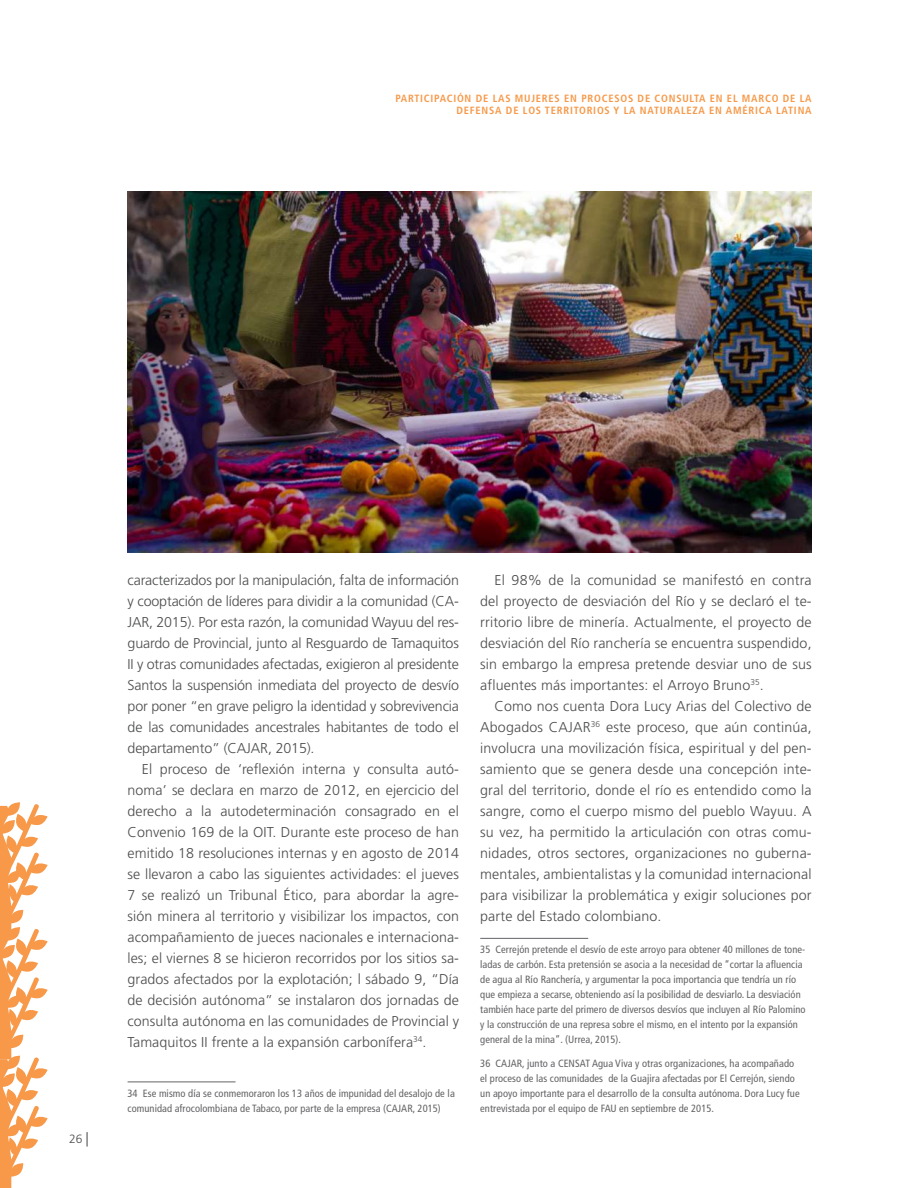
<style>
.page{position:relative;width:918px;height:1188px;background:#fff}
.page>*{position:absolute;margin:0;border:0;box-sizing:border-box;transform-origin:0 0}
.t1{font:300 14.25px/21px "Frutiger LT Std";letter-spacing:.005em;color:#4b4c4d;text-align:justify}
.t2{font:300 12px "Frutiger LT Std";color:#4b4c4d}
.t3{font:condensed 10.5px/15px "Frutiger LT Std";letter-spacing:.005em;color:#636366}
.t4{font:700 condensed 10.5px/12.6px "Frutiger LT Std";letter-spacing:.075em;color:#f79949;text-align:right}
</style>
<div class="page">
<svg style="left:87px;top:1132px;width:1px;height:15px"></svg>
<hr style="left:128px;top:1081px;width:108px;height:1px;background:#6c6d70">
<hr style="left:480px;top:938px;width:108px;height:1px;background:#6c6d70">
<img style="left:128px;top:191px;width:684px;height:362px">
<svg style="left:0;top:802px;width:48px;height:386px"></svg>
<p class="t4" style="left:395px;top:92px;width:418px">PARTICIPACIÓN DE LAS MUJERES EN PROCESOS DE CONSULTA EN EL MARCO DE LA<br>DEFENSA DE LOS TERRITORIOS Y LA NATURALEZA EN AMÉRICA LATINA</p>
<p class="t2" style="left:69px;top:1132px;width:15px">26</p>
<p class="t1" style="left:128px;top:569px;width:333px">caracterizados por la manipulación, falta de información y cooptación de líderes para dividir a la comunidad (CA-JAR, 2015). Por esta razón, la comunidad Wayuu del res&shy;guardo de Provincial, junto al Resguardo de Tamaquitos II y otras comunidades afectadas, exigieron al presidente Santos la suspensión inmediata del proyecto de desvío por poner “en grave peligro la identidad y sobrevivencia de las comunidades ancestrales habitantes de todo el departamento” (CAJAR, 2015).</p>
<p class="t1" style="left:128px;top:758px;width:333px;text-indent:14px">El proceso de ‘reflexión interna y consulta autó&shy;noma’ se declara en marzo de 2012, en ejercicio del derecho a la autodeterminación consagrado en el Convenio 169 de la OIT. Durante este proceso de han emitido 18 resoluciones internas y en agosto de 2014 se llevaron a cabo las siguientes actividades: el jueves 7 se realizó un Tribunal Ético, para abordar la agre&shy;sión minera al territorio y visibilizar los impactos, con acompañamiento de jueces nacionales e internaciona&shy;les; el viernes 8 se hicieron recorridos por los sitios sa&shy;grados afectados por la explotación; l sábado 9, “Día de decisión autónoma” se instalaron dos jornadas de consulta autónoma en las comunidades de Provincial y Tamaquitos II frente a la expansión carbonífera<sup>34</sup>.</p>
<p class="t3" style="left:128px;top:1086px;width:329px">34 Ese mismo día se conmemoraron los 13 años de impunidad del desalojo de la comunidad afrocolombiana de Tabaco, por parte de la empresa (CAJAR, 2015)</p>
<p class="t1" style="left:480px;top:569px;width:333px;text-indent:14px">El 98% de la comunidad se manifestó en contra del proyecto de desviación del Río y se declaró el te&shy;rritorio libre de minería. Actualmente, el proyecto de desviación del Río ranchería se encuentra suspendido, sin embargo la empresa pretende desviar uno de sus afluentes más importantes: el Arroyo Bruno<sup>35</sup>.</p>
<p class="t1" style="left:480px;top:695px;width:333px;text-indent:14px">Como nos cuenta Dora Lucy Arias del Colectivo de Abogados CAJAR<sup>36</sup> este proceso, que aún continúa, involucra una movilización física, espiritual y del pen&shy;samiento que se genera desde una concepción inte&shy;gral del territorio, donde el río es entendido como la sangre, como el cuerpo mismo del pueblo Wayuu. A su vez, ha permitido la articulación con otras comu&shy;nidades, otros sectores, organizaciones no guberna&shy;mentales, ambientalistas y la comunidad internacional para visibilizar la problemática y exigir soluciones por parte del Estado colombiano.</p>
<p class="t3" style="left:480px;top:942px;width:327px">35 Cerrejón pretende el desvío de este arroyo para obtener 40 millones de tone&shy;ladas de carbón. Esta pretensión se asocia a la necesidad de “cortar la afluencia de agua al Río Ranchería, y argumentar la poca importancia que tendría un río que empieza a secarse, obteniendo así la posibilidad de desviarlo. La desviación también hace parte del primero de diversos desvíos que incluyen al Río Palomino y la construcción de una represa sobre el mismo, en el intento por la expansión general de la mina”. (Urrea, 2015).</p>
<p class="t3" style="left:480px;top:1056px;width:321px">36 CAJAR, junto a CENSAT Agua Viva y otras organizaciones, ha acompañado el proceso de las comunidades de la Guajira afectadas por El Cerrejón, siendo un apoyo importante para el desarrollo de la consulta autónoma. Dora Lucy fue entrevistada por el equipo de FAU en septiembre de 2015.</p>
</div>
